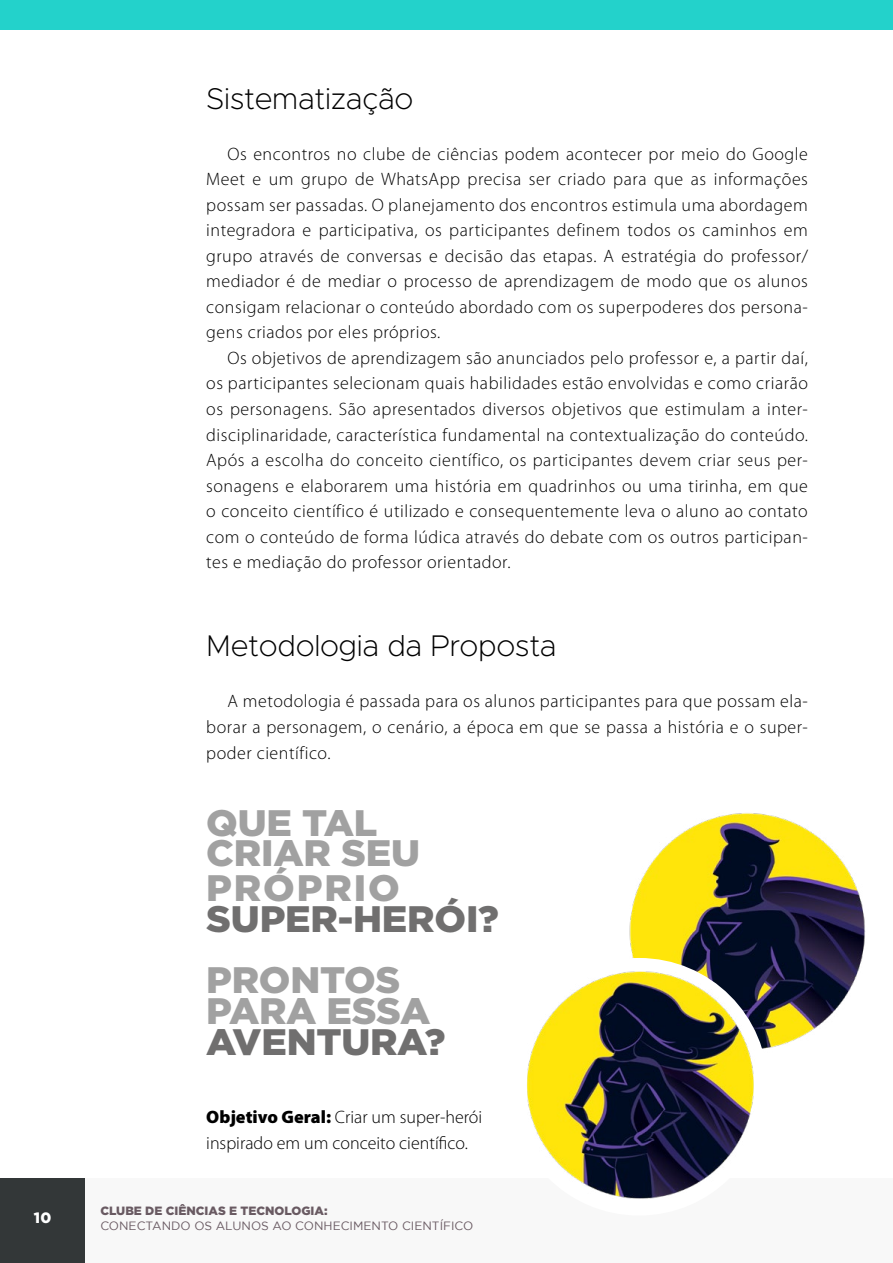
<style>
.page{position:relative;width:893px;height:1263px;background:#fff}
.page>*{position:absolute;margin:0;border:0;box-sizing:border-box;transform-origin:0 0}
.t1{font:900 36.9px/30.8px "Gotham";letter-spacing:-.005em;color:#a1a1a1;scale:1.04 1}
.t2{font:900 36.9px "Gotham";letter-spacing:-.005em;color:#706f6f;scale:1.04 1}
.t3{font:900 36.9px "Gotham";letter-spacing:.05em;color:#a1a1a1;scale:1.04 1}
.t4{font:200 30px "Metropolis";letter-spacing:-.01em;color:#000}
.t5{font:300 18px/25.5px "Myriad Pro";letter-spacing:.03em;color:#000;text-align:justify}
.t6{font:300 18px/25.5px "Myriad Pro";color:#000}
.t7{font:900 15px "Gotham";color:#fff}
.t8{font:12px "Gotham";color:#695a62}
.t9{font:900 12px "Gotham";color:#695a62}
.s1{font-weight:900}
</style>
<div class="page">
<div style="left:0;top:1178px;width:893px;height:85px;background:#f8f8f8"></div>
<div style="left:0;top:1178px;width:85px;height:85px;background:#333738"></div>
<img style="left:629px;top:813px;width:237px;height:232px">
<img style="left:527px;top:954px;width:253px;height:245px">
<div style="left:0;top:0;width:893px;height:30px;background:#23d2cb"></div>
<hr style="left:892px;top:920px;width:1px;height:258px;background:#acd4f7">
<p class="t7" style="left:34px;top:1209px;width:19px">10</p>
<h2 class="t4" style="left:206px;top:80px;width:209px">Sistematização</h2>
<p class="t5" style="left:206px;top:141px;width:603px;text-indent:21px">Os encontros no clube de ciências podem acontecer por meio do Google Meet e um grupo de WhatsApp precisa ser criado para que as informações possam ser passadas. O planejamento dos encontros estimula uma abordagem integradora e participativa, os participantes definem todos os caminhos em grupo através de conversas e decisão das etapas. A estratégia do professor/ mediador é de mediar o processo de aprendizagem de modo que os alunos consigam relacionar o conteúdo abordado com os superpoderes dos persona&shy;gens criados por eles próprios.</p>
<p class="t5" style="left:206px;top:345px;width:603px;text-indent:21px">Os objetivos de aprendizagem são anunciados pelo professor e, a partir daí, os participantes selecionam quais habilidades estão envolvidas e como criarão os personagens. São apresentados diversos objetivos que estimulam a inter&shy;disciplinaridade, característica fundamental na contextualização do conteúdo.<br>Após a escolha do conceito científico, os participantes devem criar seus per&shy;sonagens e elaborarem uma história em quadrinhos ou uma tirinha, em que o conceito científico é utilizado e consequentemente leva o aluno ao contato com o conteúdo de forma lúdica através do debate com os outros participan&shy;tes e mediação do professor orientador.</p>
<h2 class="t4" style="left:206px;top:627px;width:352px">Metodologia da Proposta</h2>
<p class="t5" style="left:206px;top:689px;width:603px;text-indent:21px">A metodologia é passada para os alunos participantes para que possam ela&shy;borar a personagem, o cenário, a época em que se passa a história e o super&shy;poder científico.</p>
<h1 class="t1" style="left:206px;top:806px;width:207px">QUE TAL<br>CRIAR SEU</h1>
<h1 class="t3" style="left:206px;top:867px;width:188px">PRÓPRIO</h1>
<h1 class="t2" style="left:206px;top:897px;width:283px">SUPER-HERÓI?</h1>
<h1 class="t1" style="left:206px;top:964px;width:217px">PRONTOS<br>PARA ESSA</h1>
<h1 class="t2" style="left:206px;top:1020px;width:232px">AVENTURA?</h1>
<p class="t6" style="left:206px;top:1105px;width:277px"><span class="s1">Objetivo Geral:</span> Criar um super-herói inspirado em um conceito científico.</p>
<p class="t9" style="left:100px;top:1204px;width:229px">CLUBE DE CIÊNCIAS E TECNOLOGIA:</p>
<p class="t8" style="left:100px;top:1219px;width:374px">CONECTANDO OS ALUNOS AO CONHECIMENTO CIENTÍFICO</p>
</div>
